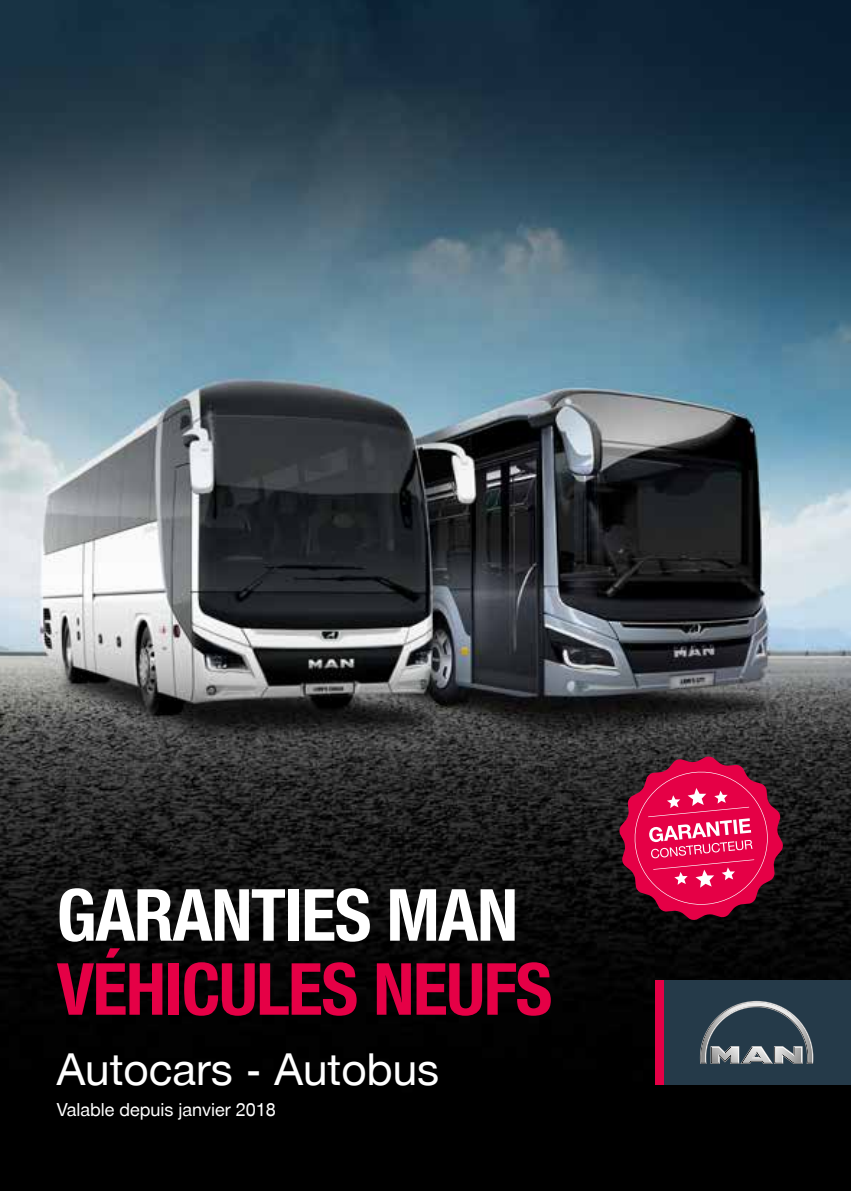
<style>
.page{position:relative;width:851px;height:1191px;background:#fff}
.page>*{position:absolute;margin:0;border:0;box-sizing:border-box;transform-origin:0 0}
.t1{font:700 72px "Man Europe Condensed";letter-spacing:-.02em;color:#e50046}
.t2{font:700 72px "Man Europe Condensed";letter-spacing:-.02em;color:#fff}
.t3{font:44px "Man Europe";color:#fff}
.t4{font:18px "Man Europe";color:#fff}
</style>
<div class="page">
<img style="left:0;top:0;width:850px;height:1191px">
<svg style="left:618px;top:756px;width:165px;height:164px;background:#af1846"></svg>
<div style="left:663px;top:980px;width:187px;height:104px;background:#253a49"></div>
<div style="left:655px;top:980px;width:8px;height:104px;background:#e50046"></div>
<svg style="left:699px;top:1001px;width:114px;height:62px"></svg>
<h1 class="t2" style="left:57px;top:874px;width:463px">GARANTIES MAN</h1>
<h1 class="t1" style="left:57px;top:948px;width:497px">VÉHICULES NEUFS</h1>
<h2 class="t3" style="left:57px;top:1044px;width:384px">Autocars - Autobus</h2>
<p class="t4" style="left:57px;top:1099px;width:221px">Valable depuis janvier 2018</p>
</div>
